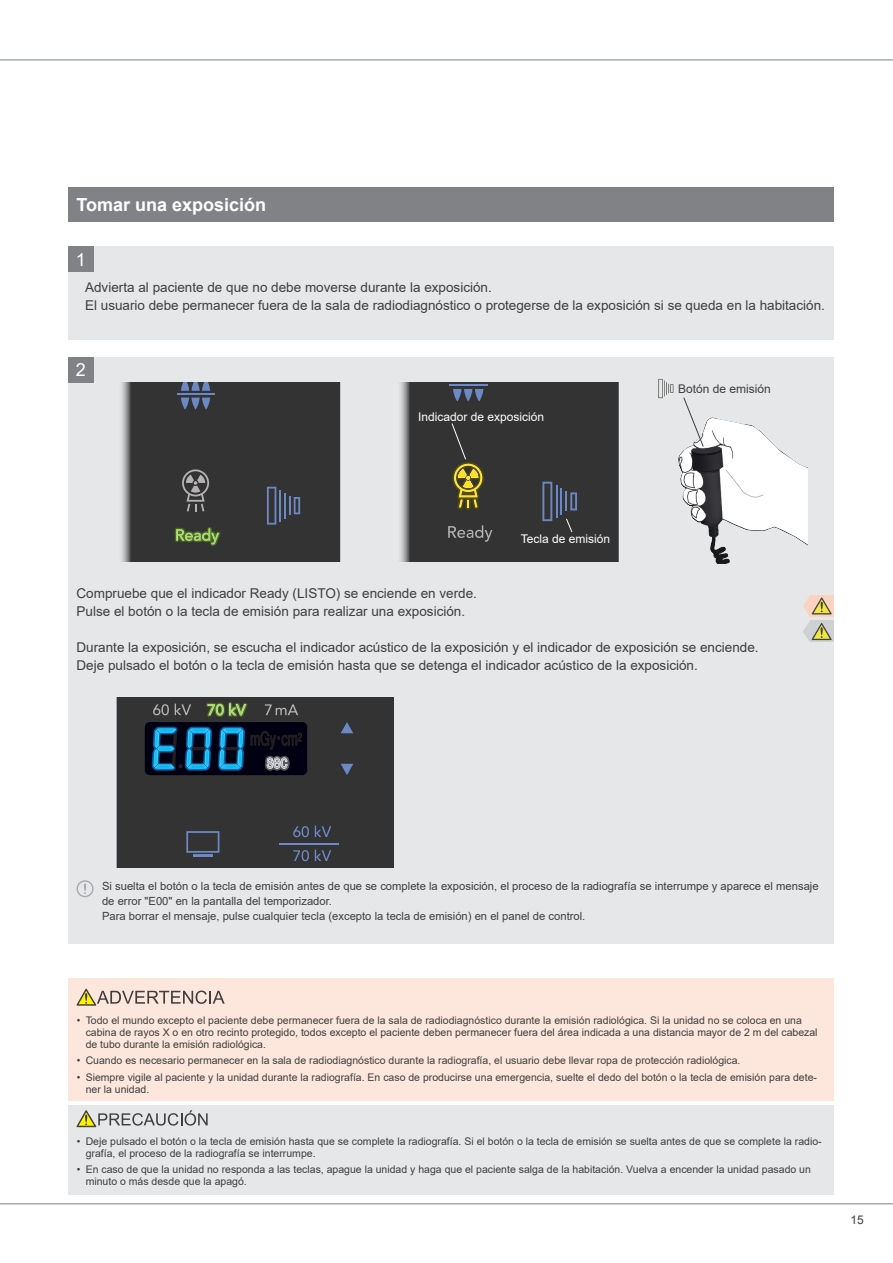
<style>
.page{position:relative;width:893px;height:1263px;background:#fff}
.page>*{position:absolute;margin:0;border:0;box-sizing:border-box;transform-origin:0 0}
.t1{font:700 18px "Arial";color:#fff}
.t2{font:18px "Arial";color:#fff}
.t3{font:13.5px/18px "Arial";color:#3e3e3f}
.t4{font:12px "Arial";color:#fff}
.t5{font:12px "Arial";color:#3e3e3f}
.t6{font:11.25px/15px "Arial";color:#3e3e3f}
.t7{font:10.5px/12px "Arial";color:#3e3e3f}
</style>
<div class="page">
<hr style="left:0;top:1203px;width:893px;height:1px;background:#808285">
<hr style="left:0;top:60px;width:893px;height:1px;background:#808285">
<div style="left:68px;top:187px;width:765px;height:34px;background:#808285"></div>
<div style="left:68px;top:247px;width:765px;height:93px;background:#e6e7e9"></div>
<div style="left:68px;top:247px;width:26px;height:25px;background:#808285"></div>
<div style="left:68px;top:357px;width:765px;height:587px;background:#e6e7e9"></div>
<div style="left:68px;top:357px;width:26px;height:26px;background:#808285"></div>
<div style="left:68px;top:1106px;width:765px;height:89px;background:#e6e7e9"></div>
<div style="left:810px;top:595px;width:23px;height:22px;background:#fcd2c0"></div>
<svg style="left:77px;top:880px;width:17px;height:17px"></svg>
<div style="left:117px;top:697px;width:276px;height:171px;background:#333334"></div>
<div style="left:145px;top:722px;width:162px;height:53px;background:#000012;border-radius:5px"></div>
<svg style="left:293px;top:826px;width:16px;height:11px"></svg>
<svg style="left:315px;top:825px;width:16px;height:12px"></svg>
<svg style="left:293px;top:850px;width:16px;height:11px"></svg>
<svg style="left:315px;top:849px;width:16px;height:12px"></svg>
<svg style="left:265px;top:704px;width:33px;height:11px"></svg>
<svg style="left:153px;top:704px;width:16px;height:11px"></svg>
<svg style="left:175px;top:704px;width:16px;height:11px"></svg>
<svg style="left:206px;top:702px;width:42px;height:15px"></svg>
<svg style="left:341px;top:764px;width:12px;height:11px"></svg>
<svg style="left:341px;top:722px;width:12px;height:11px"></svg>
<hr style="left:279px;top:843px;width:60px;height:1px;background:#6c89c5">
<svg style="left:186px;top:831px;width:33px;height:22px"></svg>
<hr style="left:193px;top:855px;width:20px;height:2px;background:#6c89c5">
<svg style="left:265px;top:756px;width:25px;height:14px"></svg>
<svg style="left:251px;top:731px;width:51px;height:19px"></svg>
<svg style="left:152px;top:726px;width:93px;height:45px"></svg>
<svg style="left:121px;top:383px;width:219px;height:178px;background:#3a3b3c"></svg>
<hr style="left:177px;top:393px;width:37px;height:2px;background:#6c89c5">
<img style="left:658px;top:378px;width:16px;height:21px">
<img style="left:678px;top:418px;width:130px;height:146px">
<div style="left:810px;top:621px;width:23px;height:21px;background:#cfd0d2"></div>
<svg style="left:803px;top:596px;width:29px;height:46px"></svg>
<svg style="left:77px;top:1110px;width:131px;height:17px"></svg>
<svg style="left:683px;top:397px;width:21px;height:50px"></svg>
<svg style="left:400px;top:383px;width:219px;height:178px;background:#3d3d3c"></svg>
<div style="left:68px;top:978px;width:765px;height:123px;background:#fde7dc"></div>
<svg style="left:77px;top:989px;width:148px;height:17px"></svg>
<h1 class="t1" style="left:76px;top:192px;width:191px">Tomar una exposición</h1>
<h1 class="t2" style="left:76px;top:247px;width:12px">1</h1>
<p class="t3" style="left:85px;top:278px;width:741px">Advierta al paciente de que no debe moverse durante la exposición.<br>El usuario debe permanecer fuera de la sala de radiodiagnóstico o protegerse de la exposición si se queda en la habitación.</p>
<h1 class="t2" style="left:76px;top:358px;width:12px">2</h1>
<p class="t4" style="left:418px;top:409px;width:128px">Indicador de exposición</p>
<p class="t4" style="left:521px;top:531px;width:91px">Tecla de emisión</p>
<p class="t5" style="left:678px;top:380px;width:94px">Botón de emisión</p>
<p class="t3" style="left:77px;top:585px;width:402px">Compruebe que el indicador Ready (LISTO) se enciende en verde.<br>Pulse el botón o la tecla de emisión para realizar una exposición.</p>
<p class="t3" style="left:77px;top:639px;width:684px">Durante la exposición, se escucha el indicador acústico de la exposición y el indicador de exposición se enciende.<br>Deje pulsado el botón o la tecla de emisión hasta que se detenga el indicador acústico de la exposición.</p>
<p class="t6" style="left:102px;top:878px;width:718px">Si suelta el botón o la tecla de emisión antes de que se complete la exposición, el proceso de la radiografía se interrumpe y aparece el mensaje de error "E00" en la pantalla del temporizador.<br>Para borrar el mensaje, pulse cualquier tecla (excepto la tecla de emisión) en el panel de control.</p>
<p class="t7" style="left:86px;top:1014px;width:733px;text-indent:-9px">• Todo el mundo excepto el paciente debe permanecer fuera de la sala de radiodiagnóstico durante la emisión radiológica. Si la unidad no se coloca en una cabina de rayos X o en otro recinto protegido, todos excepto el paciente deben permanecer fuera del área indicada a una distancia mayor de 2 m del cabezal de tubo durante la emisión radiológica.</p>
<p class="t7" style="left:77px;top:1055px;width:665px">• Cuando es necesario permanecer en la sala de radiodiagnóstico durante la radiografía, el usuario debe llevar ropa de protección radiológica.</p>
<p class="t7" style="left:86px;top:1071px;width:733px;text-indent:-9px">• Siempre vigile al paciente y la unidad durante la radiografía. En caso de producirse una emergencia, suelte el dedo del botón o la tecla de emisión para dete&shy;ner la unidad.</p>
<p class="t7" style="left:86px;top:1135px;width:738px;text-indent:-9px">• Deje pulsado el botón o la tecla de emisión hasta que se complete la radiografía. Si el botón o la tecla de emisión se suelta antes de que se complete la radio&shy;grafía, el proceso de la radiografía se interrumpe.</p>
<p class="t7" style="left:86px;top:1163px;width:727px;text-indent:-9px">• En caso de que la unidad no responda a las teclas, apague la unidad y haga que el paciente salga de la habitación. Vuelva a encender la unidad pasado un minuto o más desde que la apagó.</p>
<p class="t5" style="left:850px;top:1212px;width:15px">15</p>
</div>
